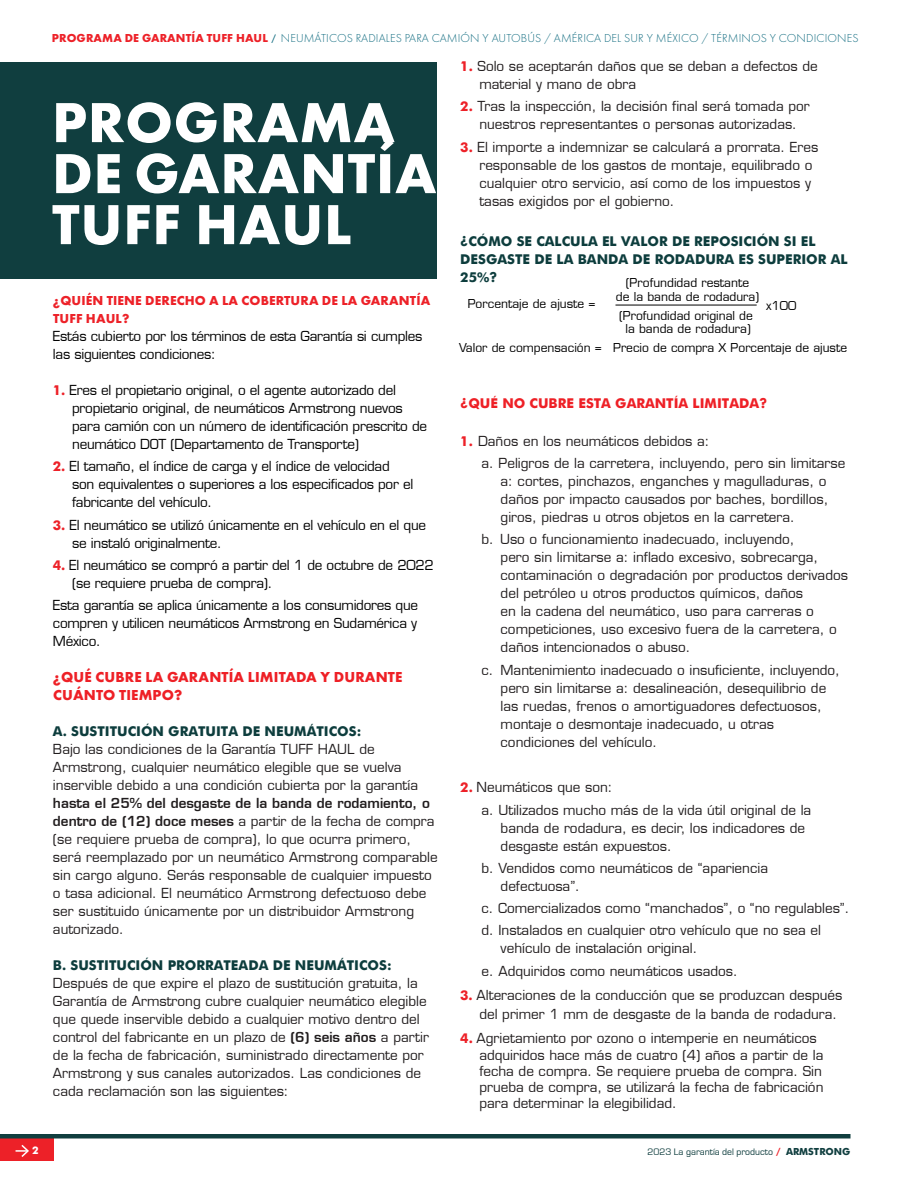
<style>
.page{position:relative;width:918px;height:1188px;background:#fff}
.page>*{position:absolute;margin:0;border:0;box-sizing:border-box;transform-origin:0 0}
.t1{font:700 58.5px/51px "Futura PT";letter-spacing:.01em;color:#fff}
.t2{font:700 15px/18px "Futura PT";letter-spacing:.01em;color:#ee2026}
.t3{font:500 13.5px/18px "Eurostile";color:#211d1e}
.t4{font:500 13.5px/18px "Eurostile";letter-spacing:-.02em;color:#000}
.t5{font:700 13.5px/18px "Futura";color:#0d3d3d}
.t6{font:700 13.5px/18px "Futura PT";letter-spacing:.01em;color:#ed2128}
.t7{font:700 13.5px "Futura";color:#ee2026}
.t8{font:500 12px/13.5px "Eurostile";color:#000;text-align:center}
.t9{font:300 12px "Futura PT";letter-spacing:.01em;color:#166f83}
.t10{font:700 10.5px "Futura";color:#fff}
.t11{font:9.75px "Eurostile";color:#103e3f}
.s1{font-weight:700;color:#ed2128}
.s2{font-family:"Futura";font-weight:400}
.s3{font-family:"Futura";font-weight:700;color:#ed2128}
.s4{font-weight:600}
.s5{font-family:"Futura";font-weight:700}
</style>
<div class="page">
<div style="left:0;top:1134px;width:54px;height:27px;background:#ed2128"></div>
<hr style="left:0;top:1134px;width:850px;height:4px;background:#103e3f">
<svg style="left:16px;top:1145px;width:13px;height:12px"></svg>
<div style="left:0;top:62px;width:437px;height:217px;background:#103e3f"></div>
<hr style="left:615px;top:305px;width:142px;height:1px;background:#000">
<p class="t9" style="left:52px;top:31px;width:808px"><span class="s1">PROGRAMA DE GARANTÍA TUFF HAUL</span> <span class="s2">/</span> NEUMÁTICOS RADIALES PARA CAMIÓN Y AUTOBÚS / AMÉRICA DEL SUR Y MÉXICO / TÉRMINOS Y CONDICIONES</p>
<h1 class="t1" style="left:52px;top:96px;width:386px">PROGRAMA<br>DE GARANTÍA<br>TUFF HAUL</h1>
<p class="t6" style="left:53px;top:291px;width:379px">¿QUIÉN TIENE DERECHO A LA COBERTURA DE LA GARANTÍA<br>TUFF HAUL?</p>
<p class="t4" style="left:53px;top:327px;width:371px">Estás cubierto por los términos de esta Garantía si cumples las siguientes condiciones:</p>
<p class="t4" style="left:72px;top:381px;width:357px;text-indent:-19px"><span class="s3">1.</span> Eres el propietario original, o el agente autorizado del propietario original, de neumáticos Armstrong nuevos para camión con un número de identificación prescrito de neumático DOT (Departamento de Transporte)</p>
<p class="t4" style="left:72px;top:458px;width:343px;text-indent:-19px"><span class="s3">2.</span> El tamaño, el índice de carga y el índice de velocidad son equivalentes o superiores a los especificados por el fabricante del vehículo.</p>
<p class="t4" style="left:72px;top:516px;width:356px;text-indent:-19px"><span class="s3">3.</span> El neumático se utilizó únicamente en el vehículo en el que se instaló originalmente.</p>
<p class="t4" style="left:72px;top:556px;width:363px;text-indent:-19px"><span class="s3">4.</span> El neumático se compró a partir del 1 de octubre de 2022 (se requiere prueba de compra).</p>
<p class="t4" style="left:53px;top:596px;width:367px;text-align:justify">Esta garantía se aplica únicamente a los consumidores que compren y utilicen neumáticos Armstrong en Sudamérica y México.</p>
<p class="t2" style="left:53px;top:668px;width:351px">¿QUÉ CUBRE LA GARANTÍA LIMITADA Y DURANTE<br>CUÁNTO TIEMPO?</p>
<p class="t5" style="left:53px;top:722px;width:310px">A. SUSTITUCIÓN GRATUITA DE NEUMÁTICOS:</p>
<p class="t3" style="left:53px;top:740px;width:367px">Bajo las condiciones de la Garantía TUFF HAUL de<br>Armstrong, cualquier neumático elegible que se vuelva inservible debido a una condición cubierta por la garantía</p>
<p class="t3" style="left:53px;top:794px;width:386px"><span class="s4">hasta el 25% del desgaste de la banda de rodamiento, o dentro de (12) doce meses</span> a partir de la fecha de compra (se requiere prueba de compra), lo que ocurra primero, será reemplazado por un neumático Armstrong comparable sin cargo alguno. Serás responsable de cualquier impuesto o tasa adicional. El neumático Armstrong defectuoso debe ser sustituido únicamente por un distribuidor Armstrong autorizado.</p>
<p class="t5" style="left:53px;top:955px;width:340px">B. SUSTITUCIÓN PRORRATEADA DE NEUMÁTICOS:</p>
<p class="t3" style="left:53px;top:974px;width:378px">Después de que expire el plazo de sustitución gratuita, la Garantía de Armstrong cubre cualquier neumático elegible que quede inservible debido a cualquier motivo dentro del control del fabricante en un plazo de <span class="s4">(6) seis años</span> a partir de la fecha de fabricación, suministrado directamente por Armstrong y sus canales autorizados. Las condiciones de cada reclamación son las siguientes:</p>
<p class="t3" style="left:479px;top:57px;width:340px;text-indent:-19px"><span class="s3">1.</span> Solo se aceptarán daños que se deban a defectos de material y mano de obra</p>
<p class="t3" style="left:460px;top:98px;width:351px;text-align:center"><span class="s3">2.</span> Tras la inspección, la decisión final será tomada por nuestros representantes o personas autorizadas.</p>
<p class="t3" style="left:479px;top:138px;width:340px;text-indent:-19px"><span class="s3">3.</span> El importe a indemnizar se calculará a prorrata. Eres responsable de los gastos de montaje, equilibrado o cualquier otro servicio, así como de los impuestos y tasas exigidos por el gobierno.</p>
<p class="t5" style="left:460px;top:231px;width:389px">¿CÓMO SE CALCULA EL VALOR DE REPOSICIÓN SI EL<br>DESGASTE DE LA BANDA DE RODADURA ES SUPERIOR AL<br>25%?</p>
<p class="t8" style="left:616px;top:276px;width:145px">(Profundidad restante<br>de la banda de rodadura)</p>
<p class="t8" style="left:468px;top:297px;width:129px">Porcentaje de ajuste =</p>
<p class="t8" style="left:459px;top:341px;width:144px">Valor de compensación =</p>
<p class="t8" style="left:766px;top:299px;width:32px">x100</p>
<p class="t8" style="left:619px;top:309px;width:135px">(Profundidad original de la banda de rodadura)</p>
<p class="t8" style="left:613px;top:341px;width:236px">Precio de compra X Porcentaje de ajuste</p>
<p class="t7" style="left:460px;top:393px;width:309px">¿QUÉ NO CUBRE ESTA GARANTÍA LIMITADA?</p>
<p class="t3" style="left:481px;top:430px;width:365px;line-height:22.2px;text-indent:-21px"><span class="s3">1.</span> Daños en los neumáticos debidos a:<br>a. Peligros de la carretera, incluyendo, pero sin limitarse</p>
<p class="t3" style="left:501px;top:472px;width:329px">a: cortes, pinchazos, enganches y magulladuras, o daños por impacto causados por baches, bordillos, giros, piedras u otros objetos en la carretera.</p>
<p class="t3" style="left:501px;top:531px;width:349px;text-indent:-19px">b. Uso o funcionamiento inadecuado, incluyendo,<br>pero sin limitarse a: inflado excesivo, sobrecarga, contaminación o degradación por productos derivados del petróleo u otros productos químicos, daños<br>en la cadena del neumático, uso para carreras o competiciones, uso excesivo fuera de la carretera, o daños intencionados o abuso.</p>
<p class="t3" style="left:501px;top:661px;width:341px;text-indent:-19px">c. Mantenimiento inadecuado o insuficiente, incluyendo, pero sin limitarse a: desalineación, desequilibrio de las ruedas, frenos o amortiguadores defectuosos, montaje o desmontaje inadecuado, u otras condiciones del vehículo.</p>
<p class="t3" style="left:481px;top:776px;width:331px;line-height:22.2px;text-indent:-21px"><span class="s3">2.</span> Neumáticos que son:<br>a. Utilizados mucho más de la vida útil original de la</p>
<p class="t3" style="left:501px;top:819px;width:306px">banda de rodadura, es decir, los indicadores de desgaste están expuestos.</p>
<p class="t3" style="left:501px;top:859px;width:269px;text-indent:-19px">b. Vendidos como neumáticos de “apariencia defectuosa”.</p>
<p class="t3" style="left:481px;top:897px;width:370px;line-height:22.2px">c. Comercializados como “manchados”, o “no regulables”. d. Instalados en cualquier otro vehículo que no sea el</p>
<p class="t3" style="left:481px;top:937px;width:258px;line-height:22.2px;text-indent:19px">vehículo de instalación original.<br>e. Adquiridos como neumáticos usados.</p>
<p class="t3" style="left:479px;top:985px;width:365px;line-height:19.8px;text-indent:-19px"><span class="s3">3.</span> Alteraciones de la conducción que se produzcan después del primer 1 mm de desgaste de la banda de rodadura.</p>
<p class="t3" style="left:479px;top:1030px;width:346px;line-height:16.2px;text-indent:-19px"><span class="s3">4.</span> Agrietamiento por ozono o intemperie en neumáticos adquiridos hace más de cuatro (4) años a partir de la fecha de compra. Se requiere prueba de compra. Sin prueba de compra, se utilizará la fecha de fabricación para determinar la elegibilidad.</p>
<p class="t10" style="left:32px;top:1143px;width:8px">2</p>
<p class="t11" style="left:648px;top:1146px;width:204px">2023 La garantía del producto <span class="s3">/</span> <span class="s5">ARMSTRONG</span></p>
</div>
